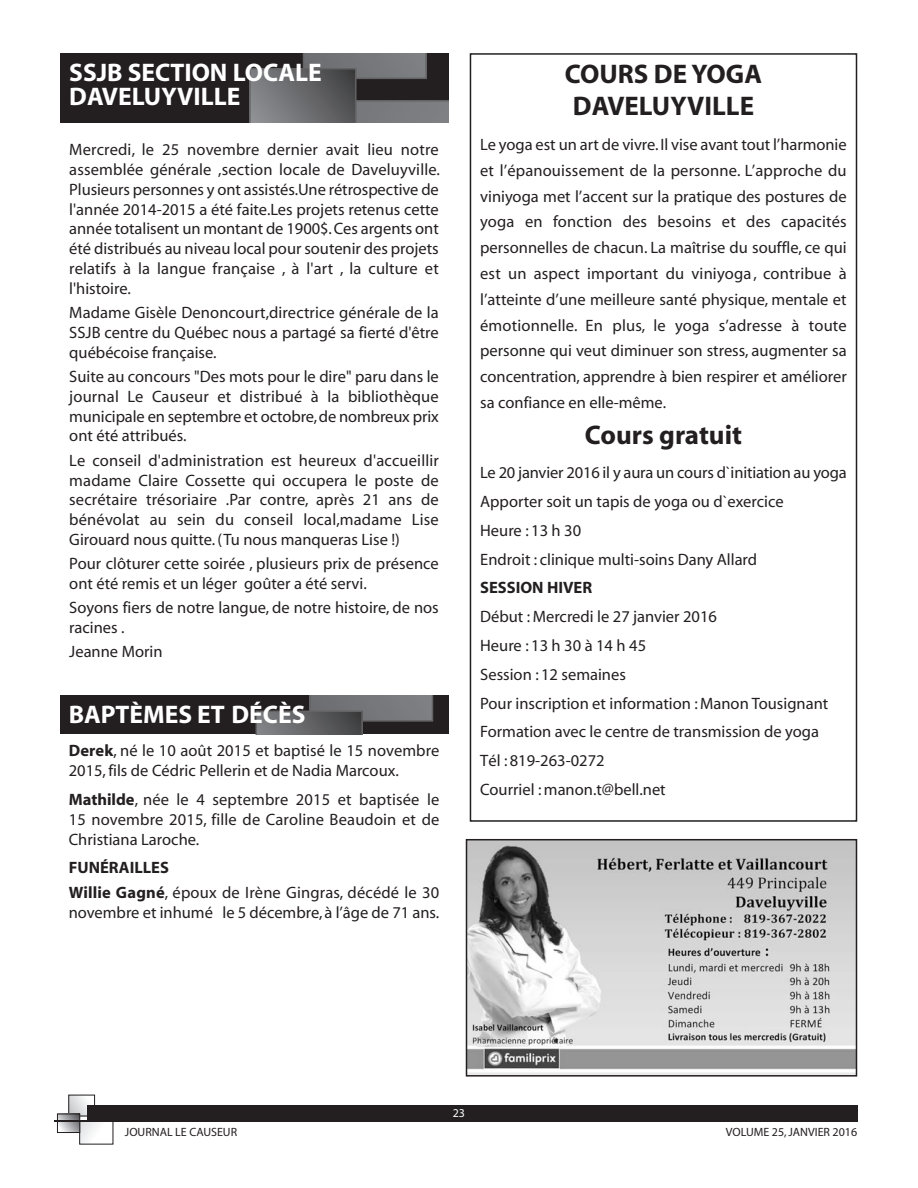
<style>
.page{position:relative;width:918px;height:1188px;background:#fff}
.page>*{position:absolute;margin:0;border:0;box-sizing:border-box;transform-origin:0 0}
.t1{font:700 27px/32.4px "Myriad";color:#231f20}
.t2{font:700 25.5px/24px "Myriad";color:#fff}
.t3{font:16.5px/19.8px "Myriad";color:#231f20;text-align:justify}
.t4{font:700 16.5px "Myriad";color:#231f20}
.t5{font:12px "Myriad";color:#231f20}
.t6{font:12px "Myriad";color:#fff}
.s1{font-weight:700}
</style>
<div class="page">
<svg style="left:71px;top:1097px;width:16px;height:17px"></svg>
<svg style="left:82px;top:1123px;width:16px;height:19px"></svg>
<svg style="left:59px;top:1116px;width:19px;height:15px"></svg>
<div style="left:57px;top:1114px;width:23px;height:19px;border:1px solid #231f20"></div>
<hr style="left:54px;top:1120px;width:89px;height:2px;background:#231f20">
<div style="left:87px;top:1105px;width:770px;height:17px;background:#231f20"></div>
<div style="left:60px;top:53px;width:388px;height:69px;background:#231f20"></div>
<svg style="left:249px;top:53px;width:199px;height:69px"></svg>
<div style="left:470px;top:53px;width:387px;height:769px;border:2px solid #231f20"></div>
<div style="left:60px;top:696px;width:388px;height:38px;background:#231f20"></div>
<svg style="left:256px;top:696px;width:177px;height:38px"></svg>
<img style="left:469px;top:842px;width:385px;height:232px">
<div style="left:466px;top:839px;width:391px;height:238px;border:2px solid #231f20"></div>
<h2 class="t2" style="left:69px;top:62px;width:254px">SSJB SECTION LOCALE<br>DAVELUYVILLE</h2>
<p class="t3" style="left:69px;top:141px;width:372px">Mercredi, le 25 novembre dernier avait lieu notre assemblée générale ,section locale de Daveluyville.<br>Plusieurs personnes y ont assistés.Une rétrospective de l'année 2014-2015 a été faite.Les projets retenus cette année totalisent un montant de 1900$. Ces argents ont été distribués au niveau local pour soutenir des projets relatifs à la langue française , à l'art , la culture et l'histoire.</p>
<p class="t3" style="left:69px;top:304px;width:371px">Madame Gisèle Denoncourt,directrice générale de la SSJB centre du Québec nous a partagé sa fierté d'être québécoise française.</p>
<p class="t3" style="left:69px;top:368px;width:371px">Suite au concours "Des mots pour le dire" paru dans le journal Le Causeur et distribué à la bibliothèque municipale en septembre et octobre, de nombreux prix ont été attribués.</p>
<p class="t3" style="left:69px;top:452px;width:371px">Le conseil d'administration est heureux d'accueillir madame Claire Cossette qui occupera le poste de secrétaire trésoriaire .Par contre, après 21 ans de bénévolat au sein du conseil local,madame Lise Girouard nous quitte. (Tu nous manqueras Lise !)</p>
<p class="t3" style="left:69px;top:555px;width:371px">Pour clôturer cette soirée , plusieurs prix de présence ont été remis et un léger goûter a été servi.</p>
<p class="t3" style="left:69px;top:599px;width:371px">Soyons fiers de notre langue, de notre histoire, de nos racines .</p>
<p class="t3" style="left:69px;top:643px;width:95px">Jeanne Morin</p>
<h2 class="t2" style="left:69px;top:705px;width:238px">BAPTÈMES ET DÉCÈS</h2>
<p class="t3" style="left:69px;top:742px;width:372px"><span class="s1">Derek</span>, né le 10 août 2015 et baptisé le 15 novembre<br>2015, fils de Cédric Pellerin et de Nadia Marcoux.</p>
<p class="t3" style="left:69px;top:791px;width:372px"><span class="s1">Mathilde</span>, née le 4 septembre 2015 et baptisée le 15 novembre 2015, fille de Caroline Beaudoin et de Christiana Laroche.</p>
<p class="t3" style="left:69px;top:857px;width:372px;line-height:24.3px"><span class="s1">FUNÉRAILLES<br>Willie Gagné</span>, époux de Irène Gingras, décédé le 30</p>
<p class="t3" style="left:69px;top:904px;width:372px">novembre et inhumé le 5 décembre, à l’âge de 71 ans.</p>
<h1 class="t1" style="left:565px;top:60px;width:199px">COURS DE YOGA<br>DAVELUYVILLE</h1>
<p class="t3" style="left:480px;top:133px;width:368px;line-height:25.8px">Le yoga est un art de vivre. Il vise avant tout l’harmonie et l’épanouissement de la personne. L’approche du viniyoga met l’accent sur la pratique des postures de yoga en fonction des besoins et des capacités personnelles de chacun. La maîtrise du souffle, ce qui est un aspect important du viniyoga , contribue à l’atteinte d’une meilleure santé physique, mentale et émotionnelle. En plus, le yoga s’adresse à toute personne qui veut diminuer son stress, augmenter sa concentration, apprendre à bien respirer et améliorer sa confiance en elle-même.</p>
<h1 class="t1" style="left:585px;top:421px;width:159px">Cours gratuit</h1>
<p class="t3" style="left:480px;top:460px;width:368px;line-height:28.8px;text-align:left">Le 20 janvier 2016 il y aura un cours d`initiation au yoga Apporter soit un tapis de yoga ou d`exercice<br>Heure : 13 h 30<br>Endroit : clinique multi-soins Dany Allard</p>
<p class="t4" style="left:480px;top:582px;width:113px">SESSION HIVER</p>
<p class="t3" style="left:480px;top:604px;width:350px;line-height:28.8px;text-align:left">Début : Mercredi le 27 janvier 2016<br>Heure : 13 h 30 à 14 h 45<br>Session : 12 semaines<br>Pour inscription et information : Manon Tousignant<br>Formation avec le centre de transmission de yoga<br>Tél : 819-263-0272<br>Courriel : manon.t@bell.net</p>
<p class="t5" style="left:125px;top:1128px;width:114px">JOURNAL LE CAUSEUR</p>
<p class="t6" style="left:453px;top:1109px;width:14px">23</p>
<p class="t5" style="left:726px;top:1128px;width:133px">VOLUME 25, JANVIER 2016</p>
</div>
